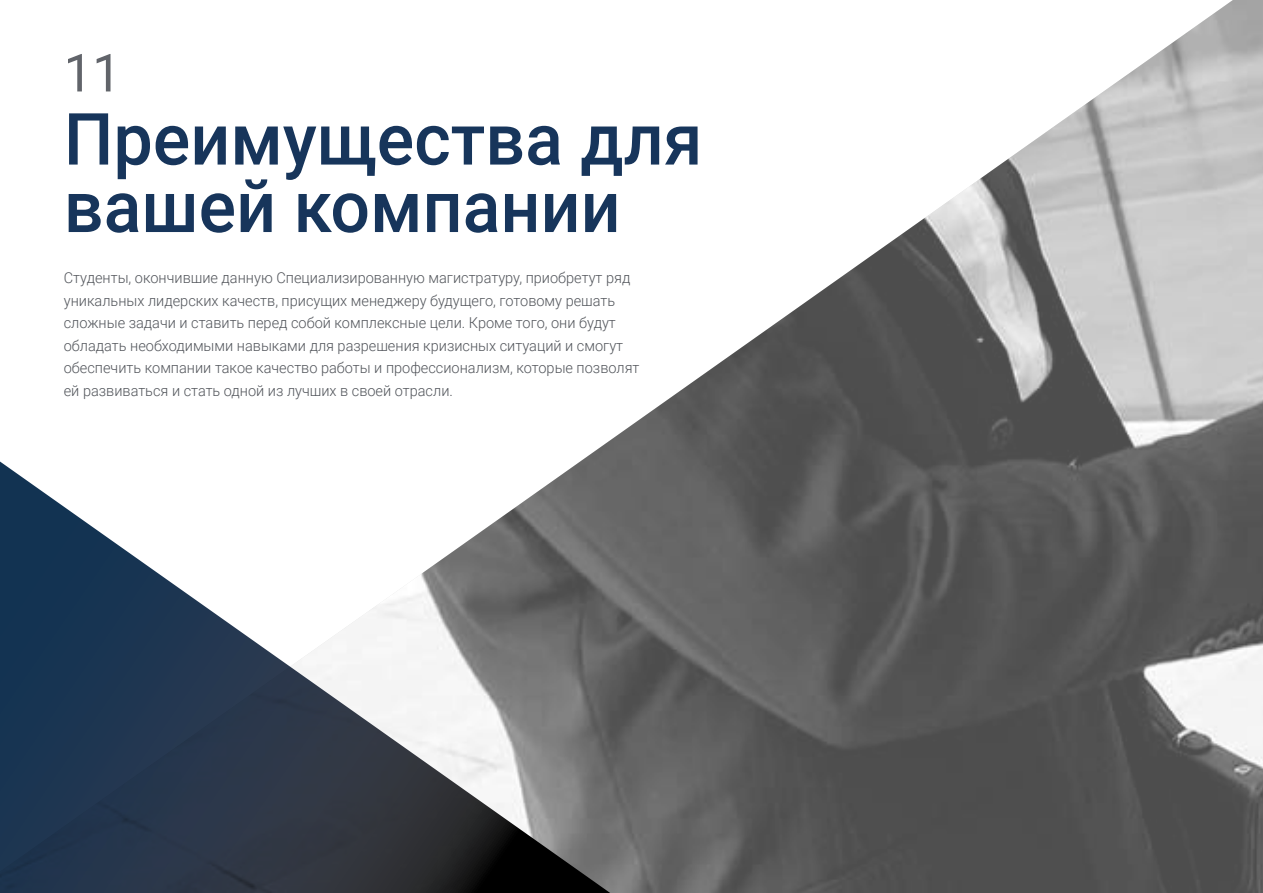
<style>
.page{position:relative;width:1263px;height:893px;background:#fff}
.page>*{position:absolute;margin:0;border:0;box-sizing:border-box;transform-origin:0 0}
.t1{font:500 72px/67.5px "Roboto";color:#17355b}
.t2{font:52.5px "Roboto";color:#61646a}
.t3{font:300 15px/22.5px "Roboto";color:#52555b}
</style>
<div class="page">
<img style="left:602px;top:0;width:661px;height:893px">
<svg style="left:0;top:446px;width:640px;height:447px"></svg>
<h2 class="t2" style="left:64px;top:36px;width:59px">11</h2>
<h1 class="t1" style="left:64px;top:103px;width:640px">Преимущества для вашей компании</h1>
<p class="t3" style="left:64px;top:266px;width:577px">Студенты, окончившие данную Специализированную магистратуру, приобретут ряд уникальных лидерских качеств, присущих менеджеру будущего, готовому решать сложные задачи и ставить перед собой комплексные цели. Кроме того, они будут обладать необходимыми навыками для разрешения кризисных ситуаций и смогут обеспечить компании такое качество работы и профессионализм, которые позволят ей развиваться и стать одной из лучших в своей отрасли.</p>
</div>
